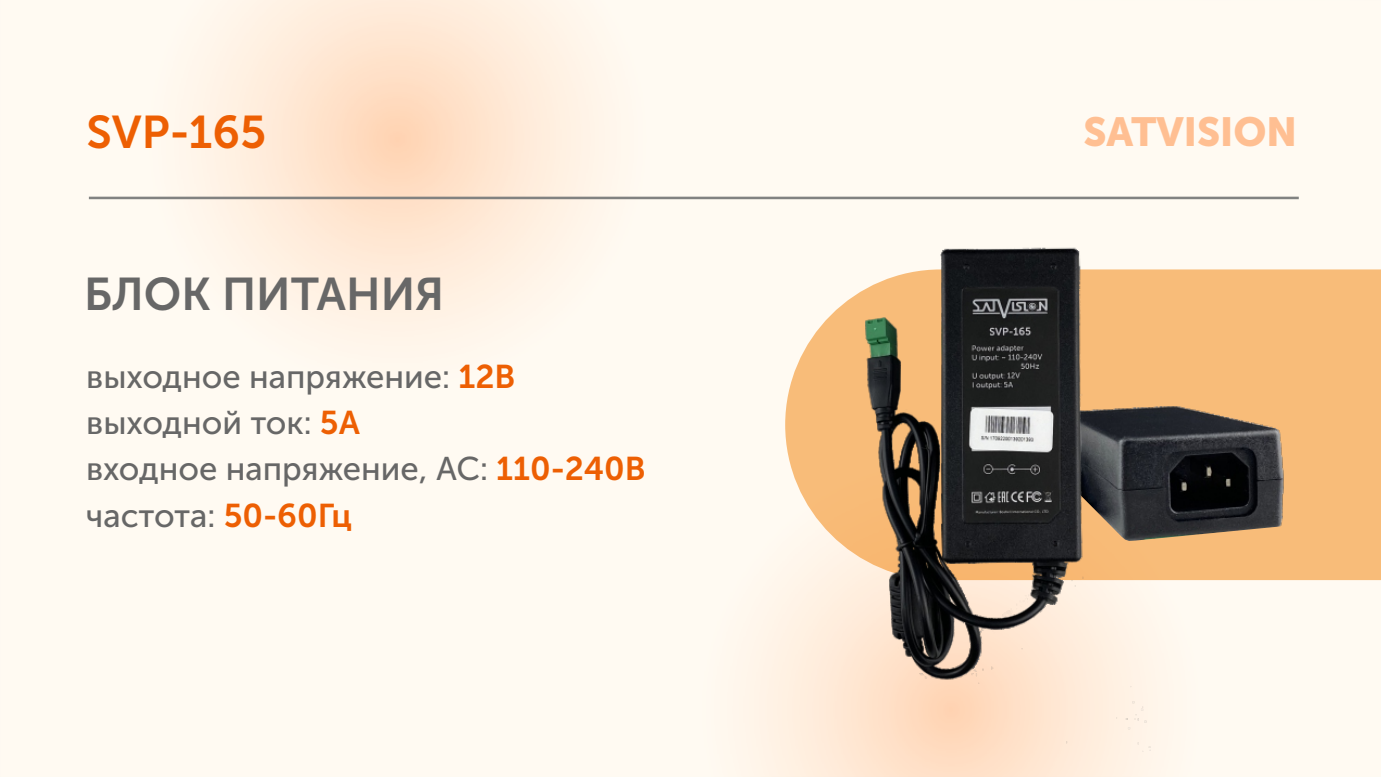
<style>
.page{position:relative;width:1381px;height:777px;background:#fff}
.page>*{position:absolute;margin:0;border:0;box-sizing:border-box;transform-origin:0 0}
.t1{font:45.6px "Museo Sans Cyrl 700";color:#676767}
.t2{font:45.6px "Museo Sans Cyrl 700";color:#ed5f03}
.t3{font:40.5px "Museo Sans Cyrl 900";color:rgb(255 133 51/.5)}
.t4{font:32.7px/46.5px "Museo Sans Cyrl 500";color:#676767}
.s1{font-family:"Museo Sans Cyrl 700";color:#ed5f03}
</style>
<div class="page">
<div style="left:1240px;top:269px;width:140px;height:311px;background:#f8bc79"></div>
<hr style="left:89px;top:197px;width:1209px;height:2px;background:#818281">
<img style="left:1240px;top:404px;width:47px;height:137px">
<img style="left:775px;top:131px;width:465px;height:620px">
<h1 class="t2" style="left:86px;top:114px;width:181px">SVP-165</h1>
<h1 class="t1" style="left:84px;top:275px;width:361px">БЛОК ПИТАНИЯ</h1>
<p class="t4" style="left:86px;top:356px;width:561px">выходное напряжение: <span class="s1">12В </span>выходной ток: <span class="s1">5А<br></span>входное напряжение, AC: <span class="s1">110-240В </span>частота: <span class="s1">50-60Гц</span></p>
<p class="t3" style="left:1083px;top:116px;width:215px">SATVISION</p>
</div>
